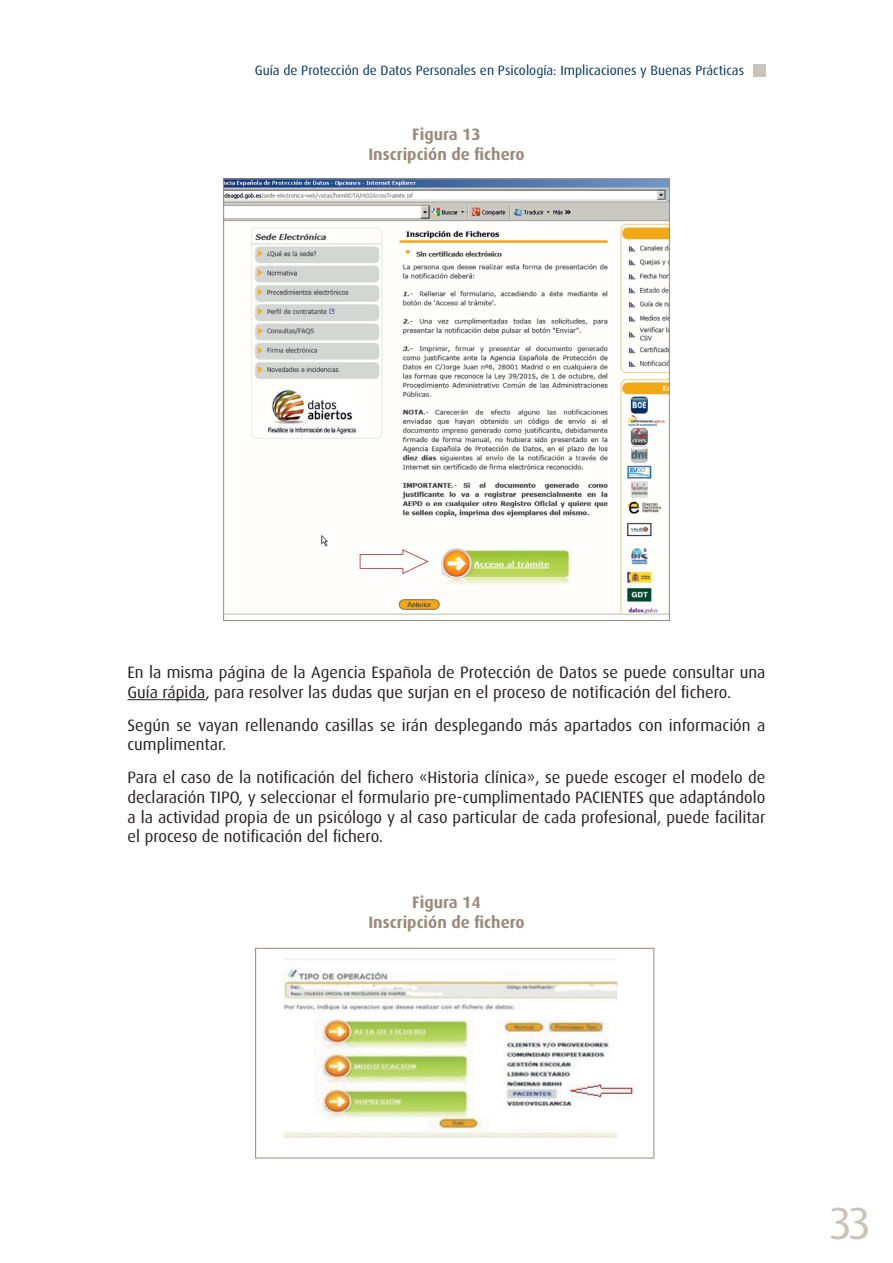
<style>
.page{position:relative;width:893px;height:1263px;background:#fff}
.page>*{position:absolute;margin:0;border:0;box-sizing:border-box;transform-origin:0 0}
.t1{font:45px "Dax Pro";color:#c9c3ba}
.t2{font:16.5px/19.8px "Dax Pro";color:#231f20}
.t3{font:700 16.5px "Dax Pro";color:#998b7d}
.t4{font:13.5px "Dax Pro";color:#003667}
</style>
<div class="page">
<div style="left:753px;top:64px;width:12px;height:13px;background:#c9c3ba"></div>
<img style="left:225px;top:181px;width:443px;height:433px">
<hr style="left:128px;top:699px;width:77px;height:1px;background:#231f20">
<img style="left:282px;top:959px;width:352px;height:179px">
<div style="left:255px;top:948px;width:399px;height:210px;border:1px solid #998b7d"></div>
<svg style="left:359px;top:549px;width:70px;height:26px"></svg>
<p class="t4" style="left:255px;top:61px;width:491px">Guía de Protección de Datos Personales en Psicología: Implicaciones y Buenas Prácticas</p>
<p class="t3" style="left:412px;top:124px;width:70px">Figura 13</p>
<p class="t3" style="left:368px;top:143px;width:158px">Inscripción de fichero</p>
<p class="t2" style="left:128px;top:662px;width:639px">En la misma página de la Agencia Española de Protección de Datos se puede consultar una<br>Guía rápida, para resolver las dudas que surjan en el proceso de notificación del fichero.</p>
<p class="t2" style="left:128px;top:714px;width:639px">Según se vayan rellenando casillas se irán desplegando más apartados con información a cumplimentar.</p>
<p class="t2" style="left:128px;top:767px;width:639px;text-align:justify">Para el caso de la notificación del fichero «Historia clínica», se puede escoger el modelo de declaración TIPO, y seleccionar el formulario pre-cumplimentado PACIENTES que adaptándolo a la actividad propia de un psicólogo y al caso particular de cada profesional, puede facilitar el proceso de notificación del fichero.</p>
<p class="t3" style="left:412px;top:891px;width:70px">Figura 14</p>
<p class="t3" style="left:368px;top:911px;width:158px">Inscripción de fichero</p>
<h1 class="t1" style="left:829px;top:1194px;width:45px">33</h1>
</div>
